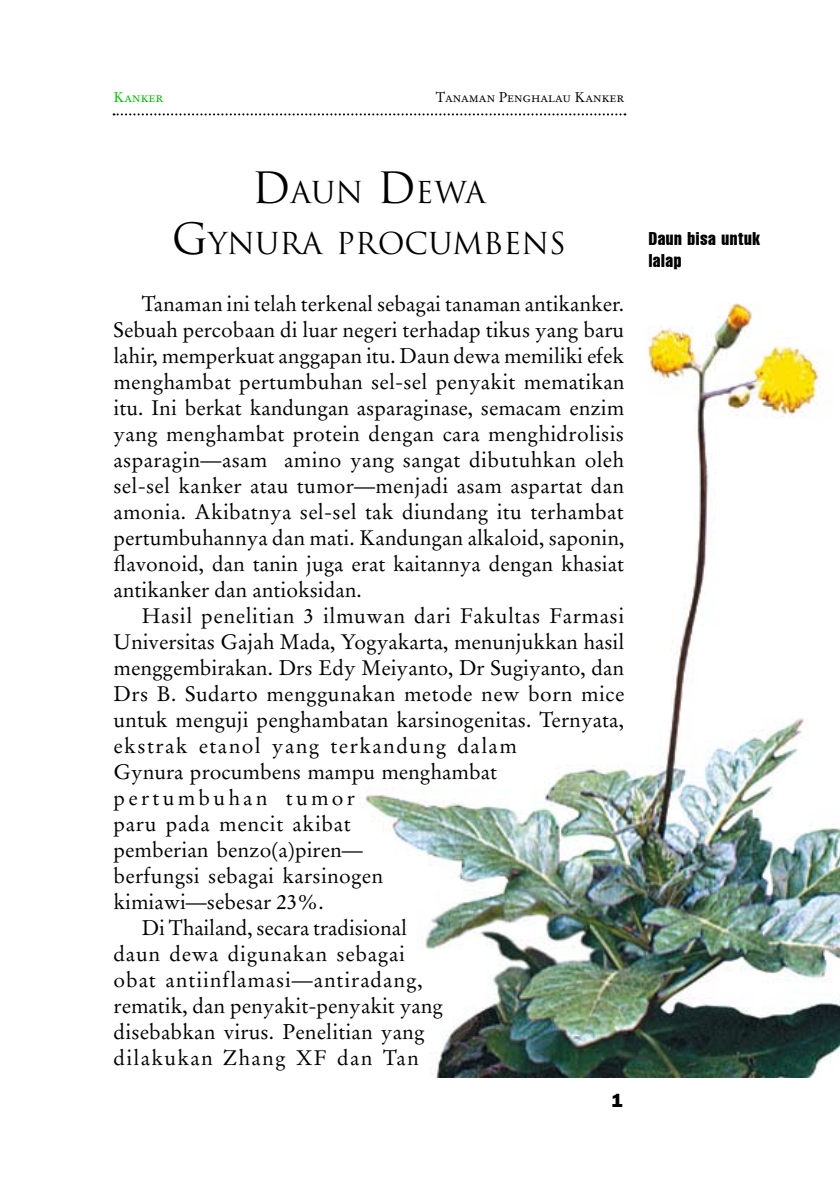
<style>
.page{position:relative;width:840px;height:1191px;background:#fff}
.page>*{position:absolute;margin:0;border:0;box-sizing:border-box;transform-origin:0 0}
.t1{font:29.4px/50.4px "Trajan";color:#000;text-align:center}
.t2{font:21px/26px "Stempel Garamond";letter-spacing:.005em;color:#000;text-align:justify}
.t3{font:21px "Stempel Garamond";letter-spacing:.035em;color:#000}
.t4{font:21px "Stempel Garamond";letter-spacing:.03em;color:#000}
.t5{font:21px "Stempel Garamond";letter-spacing:.07em;color:#000}
.t6{font:21px "Stempel Garamond";letter-spacing:.045em;color:#000}
.t7{font:21px "Stempel Garamond";letter-spacing:.06em;color:#000}
.t8{font:21px "Stempel Garamond";letter-spacing:.155em;color:#000}
.t9{font:extra-condensed 18px/22px "Helvetica";letter-spacing:.035em;color:#000}
.t10{font:800 16px "Franklin";color:#000}
.t11{font:14px "Stempel Garamond Roman SC";color:#000}
.t12{font:14px "Stempel Garamond Roman SC";color:#00b700}
.s1{font-size:42px}
</style>
<div class="page">
<svg style="left:113px;top:113px;width:512px;height:2px"></svg>
<img style="left:365px;top:302px;width:474px;height:775px">
<p class="t12" style="left:113px;top:89px;width:51px">Kanker</p>
<p class="t11" style="left:435px;top:89px;width:190px">Tanaman Penghalau Kanker</p>
<h1 class="t1" style="left:172px;top:168px;width:395px"><span class="s1">D</span>AUN <span class="s1">D</span>EWA<br><span class="s1">G</span>YNURA PROCUMBENS</h1>
<p class="t2" style="left:113px;top:291px;width:512px;text-indent:28px">Tanaman ini telah terkenal sebagai tanaman antikanker.<br>Sebuah percobaan di luar negeri terhadap tikus yang baru lahir, memperkuat anggapan itu. Daun dewa memiliki efek menghambat pertumbuhan sel-sel penyakit mematikan itu. Ini berkat kandungan asparaginase, semacam enzim yang menghambat protein dengan cara menghidrolisis asparagin—asam amino yang sangat dibutuhkan oleh sel-sel kanker atau tumor—menjadi asam aspartat dan amonia. Akibatnya sel-sel tak diundang itu terhambat pertumbuhannya dan mati. Kandungan alkaloid, saponin, flavonoid, dan tanin juga erat kaitannya dengan khasiat antikanker dan antioksidan.</p>
<p class="t4" style="left:142px;top:603px;width:483px">Hasil penelitian 3 ilmuwan dari Fakultas Farmasi</p>
<p class="t2" style="left:113px;top:629px;width:512px">Universitas Gajah Mada, Yogyakarta, menunjukkan hasil</p>
<p class="t2" style="left:113px;top:655px;width:512px">menggembirakan. Drs Edy Meiyanto, Dr Sugiyanto, dan</p>
<p class="t2" style="left:113px;top:681px;width:512px">Drs B. Sudarto menggunakan metode new born mice</p>
<p class="t2" style="left:113px;top:707px;width:511px">untuk menguji penghambatan karsinogenitas. Ternyata,</p>
<p class="t5" style="left:113px;top:733px;width:404px">ekstrak etanol yang terkandung dalam</p>
<p class="t2" style="left:113px;top:759px;width:385px">Gynura procumbens mampu menghambat</p>
<p class="t8" style="left:113px;top:785px;width:243px">pertumbuhan tumor</p>
<p class="t3" style="left:113px;top:811px;width:239px">paru pada mencit akibat</p>
<p class="t2" style="left:113px;top:837px;width:251px">pemberian benzo(a)piren—</p>
<p class="t2" style="left:113px;top:863px;width:271px">berfungsi sebagai karsinogen</p>
<p class="t2" style="left:113px;top:889px;width:211px">kimiawi—sebesar 23%.</p>
<p class="t2" style="left:142px;top:915px;width:266px">Di Thailand, secara tradisional</p>
<p class="t3" style="left:113px;top:941px;width:293px">daun dewa digunakan sebagai</p>
<p class="t6" style="left:113px;top:967px;width:310px">obat antiinflamasi—antiradang,</p>
<p class="t2" style="left:113px;top:993px;width:331px">rematik, dan penyakit-penyakit yang</p>
<p class="t2" style="left:113px;top:1019px;width:312px">disebabkan virus. Penelitian yang</p>
<p class="t7" style="left:113px;top:1045px;width:306px">dilakukan Zhang XF dan Tan</p>
<p class="t10" style="left:611px;top:1088px;width:13px">1</p>
<p class="t9" style="left:648px;top:227px;width:113px">Daun bisa untuk lalap</p>
</div>
